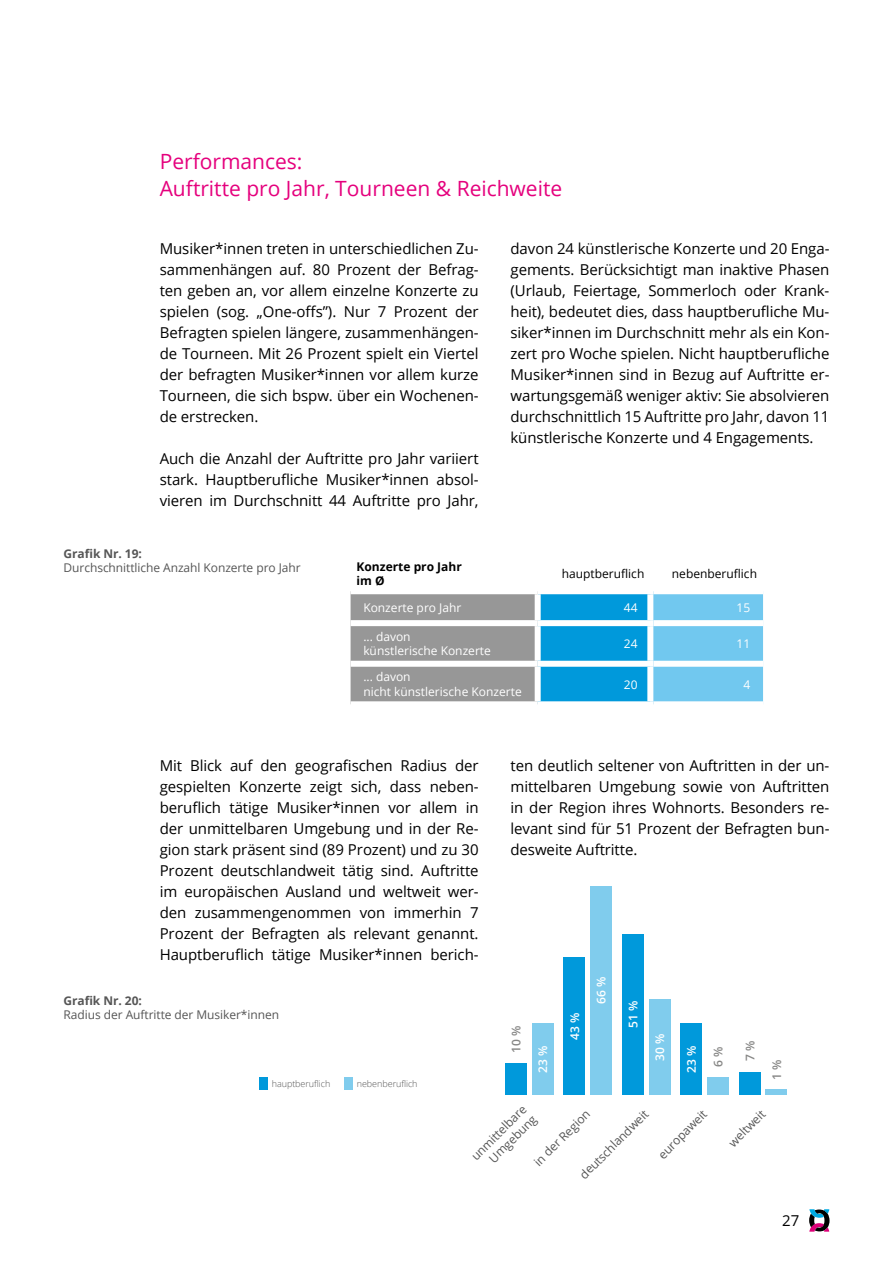
<style>
.page{position:relative;width:893px;height:1263px;background:#fff}
.page>*{position:absolute;margin:0;border:0;box-sizing:border-box;transform-origin:0 0}
.t1{font:21px/27px "Open Sans";color:#e5007d}
.t2{font:15px/21px "Open Sans";letter-spacing:-.005em;color:#000;text-align:justify}
.t3{font:12px/14.4px "Open Sans";letter-spacing:-.005em;color:#565656;text-align:right}
.t4{font:12px/14.4px "Open Sans";color:#fff}
.t5{font:12px "Open Sans";color:#000}
.t6{font:700 12px "Open Sans";letter-spacing:-.005em;color:#565656}
.t7{font:700 12px/14.4px "Open Sans";color:#000}
.t8{font:600 12px "Open Sans";color:#fff}
.t9{font:600 12px "Open Sans";color:#878786}
.t10{font:300 9px "Open Sans";letter-spacing:-.005em;color:#565656}
</style>
<div class="page">
<svg style="left:809px;top:1209px;width:20px;height:23px"></svg>
<svg style="left:351px;top:594px;width:412px;height:107px;background:#65a5c1"></svg>
<div style="left:538px;top:620px;width:115px;height:6px;background:#fff"></div>
<div style="left:538px;top:661px;width:115px;height:6px;background:#fff"></div>
<div style="left:647px;top:594px;width:6px;height:26px;background:#fff"></div>
<div style="left:647px;top:626px;width:6px;height:35px;background:#fff"></div>
<div style="left:647px;top:667px;width:6px;height:34px;background:#fff"></div>
<div style="left:653px;top:620px;width:110px;height:6px;background:#fff"></div>
<div style="left:653px;top:661px;width:110px;height:6px;background:#fff"></div>
<div style="left:535px;top:594px;width:6px;height:26px;background:#fff"></div>
<div style="left:535px;top:626px;width:6px;height:35px;background:#fff"></div>
<div style="left:535px;top:667px;width:6px;height:34px;background:#fff"></div>
<div style="left:351px;top:620px;width:187px;height:6px;background:#fff"></div>
<div style="left:351px;top:661px;width:187px;height:6px;background:#fff"></div>
<div style="left:564px;top:957px;width:21px;height:138px;background:#0099db"></div>
<div style="left:681px;top:1023px;width:21px;height:72px;background:#0099db"></div>
<div style="left:505px;top:1063px;width:22px;height:32px;background:#0099db"></div>
<div style="left:622px;top:934px;width:21px;height:161px;background:#0099db"></div>
<div style="left:739px;top:1072px;width:21px;height:23px;background:#0099db"></div>
<div style="left:590px;top:887px;width:22px;height:208px;background:#80cced"></div>
<div style="left:707px;top:1077px;width:22px;height:18px;background:#80cced"></div>
<div style="left:532px;top:1023px;width:21px;height:72px;background:#80cced"></div>
<div style="left:649px;top:999px;width:21px;height:96px;background:#80cced"></div>
<div style="left:766px;top:1089px;width:21px;height:6px;background:#80cced"></div>
<div style="left:344px;top:1077px;width:9px;height:12px;background:#80cced"></div>
<div style="left:259px;top:1077px;width:9px;height:12px;background:#0099db"></div>
<h1 class="t1" style="left:160px;top:147px;width:404px">Performances:<br>Auftritte pro Jahr, Tourneen &amp; Reichweite</h1>
<p class="t2" style="left:160px;top:238px;width:320px">Musiker*innen treten in unterschiedlichen Zu&shy;sammenhängen auf. 80 Prozent der Befrag&shy;ten geben an, vor allem einzelne Konzerte zu spielen (sog. „One-offs”). Nur 7 Prozent der Befragten spielen längere, zusammenhängen&shy;de Tourneen. Mit 26 Prozent spielt ein Viertel der befragten Musiker*innen vor allem kurze Tourneen, die sich bspw. über ein Wochenen&shy;de erstrecken.</p>
<p class="t2" style="left:160px;top:448px;width:320px">Auch die Anzahl der Auftritte pro Jahr variiert stark. Hauptberufliche Musiker*innen absol&shy;vieren im Durchschnitt 44 Auftritte pro Jahr,</p>
<p class="t2" style="left:510px;top:238px;width:320px">davon 24 künstlerische Konzerte und 20 Enga&shy;gements. Berücksichtigt man inaktive Phasen (Urlaub, Feiertage, Sommerloch oder Krank&shy;heit), bedeutet dies, dass hauptberufliche Mu&shy;siker*innen im Durchschnitt mehr als ein Kon&shy;zert pro Woche spielen. Nicht hauptberufliche Musiker*innen sind in Bezug auf Auftritte er&shy;wartungsgemäß weniger aktiv: Sie absolvieren durchschnittlich 15 Auftritte pro Jahr, davon 11 künstlerische Konzerte und 4 Engagements.</p>
<p class="t6" style="left:64px;top:545px;width:80px">Grafik Nr. 19:</p>
<p class="t3" style="left:64px;top:560px;width:239px">Durchschnittliche Anzahl Konzerte pro Jahr</p>
<p class="t7" style="left:357px;top:559px;width:107px">Konzerte pro Jahr im Ø</p>
<p class="t5" style="left:562px;top:565px;width:84px">hauptberuflich</p>
<p class="t5" style="left:672px;top:565px;width:87px">nebenberuflich</p>
<p class="t4" style="left:363px;top:600px;width:100px">Konzerte pro Jahr</p>
<p class="t4" style="left:624px;top:600px;width:15px">44</p>
<p class="t4" style="left:737px;top:600px;width:15px">15</p>
<p class="t4" style="left:363px;top:629px;width:129px">... davon<br>künstlerische Konzerte</p>
<p class="t4" style="left:624px;top:636px;width:15px">24</p>
<p class="t4" style="left:737px;top:636px;width:15px">11</p>
<p class="t4" style="left:363px;top:669px;width:160px">... davon<br>nicht künstlerische Konzerte</p>
<p class="t4" style="left:624px;top:677px;width:15px">20</p>
<p class="t4" style="left:743px;top:677px;width:8px">4</p>
<p class="t2" style="left:160px;top:754px;width:320px">Mit Blick auf den geografischen Radius der gespielten Konzerte zeigt sich, dass neben&shy;beruflich tätige Musiker*innen vor allem in der unmittelbaren Umgebung und in der Re&shy;gion stark präsent sind (89 Prozent) und zu 30<br>Prozent deutschlandweit tätig sind. Auftritte im europäischen Ausland und weltweit wer&shy;den zusammengenommen von immerhin 7<br>Prozent der Befragten als relevant genannt.<br>Hauptberuflich tätige Musiker*innen berich-</p>
<p class="t2" style="left:510px;top:754px;width:320px">ten deutlich seltener von Auftritten in der un&shy;mittelbaren Umgebung sowie von Auftritten in der Region ihres Wohnorts. Besonders re&shy;levant sind für 51 Prozent der Befragten bun&shy;desweite Auftritte.</p>
<p class="t6" style="left:64px;top:992px;width:80px">Grafik Nr. 20:</p>
<p class="t3" style="left:64px;top:1007px;width:217px">Radius der Auftritte der Musiker*innen</p>
<p class="t10" style="left:272px;top:1077px;width:60px">hauptberuflich</p>
<p class="t10" style="left:357px;top:1077px;width:62px">nebenberuflich</p>
<p class="t9" style="left:508px;top:1053px;width:29px;rotate:-90deg">10 %</p>
<p class="t8" style="left:535px;top:1072px;width:29px;rotate:-90deg">23 %</p>
<p class="t8" style="left:566px;top:1040px;width:29px;rotate:-90deg">43 %</p>
<p class="t8" style="left:593px;top:1004px;width:29px;rotate:-90deg">66 %</p>
<p class="t8" style="left:625px;top:1028px;width:29px;rotate:-90deg">51 %</p>
<p class="t8" style="left:651px;top:1061px;width:29px;rotate:-90deg">30 %</p>
<p class="t8" style="left:683px;top:1072px;width:29px;rotate:-90deg">23 %</p>
<p class="t9" style="left:710px;top:1066px;width:22px;rotate:-90deg">6 %</p>
<p class="t9" style="left:742px;top:1061px;width:22px;rotate:-90deg">7 %</p>
<p class="t9" style="left:768px;top:1080px;width:22px;rotate:-90deg">1 %</p>
<p class="t3" style="left:468px;top:1152px;width:74px;rotate:-45deg">unmittelbare<br>Umgebung</p>
<p class="t3" style="left:576px;top:1171px;width:93px;rotate:-45deg">deutschlandweit</p>
<p class="t3" style="left:531px;top:1158px;width:75px;rotate:-45deg">in der Region</p>
<p class="t3" style="left:655px;top:1151px;width:65px;rotate:-45deg">europaweit</p>
<p class="t3" style="left:725px;top:1139px;width:48px;rotate:-45deg">weltweit</p>
<p class="t2" style="left:782px;top:1210px;width:19px">27</p>
</div>
